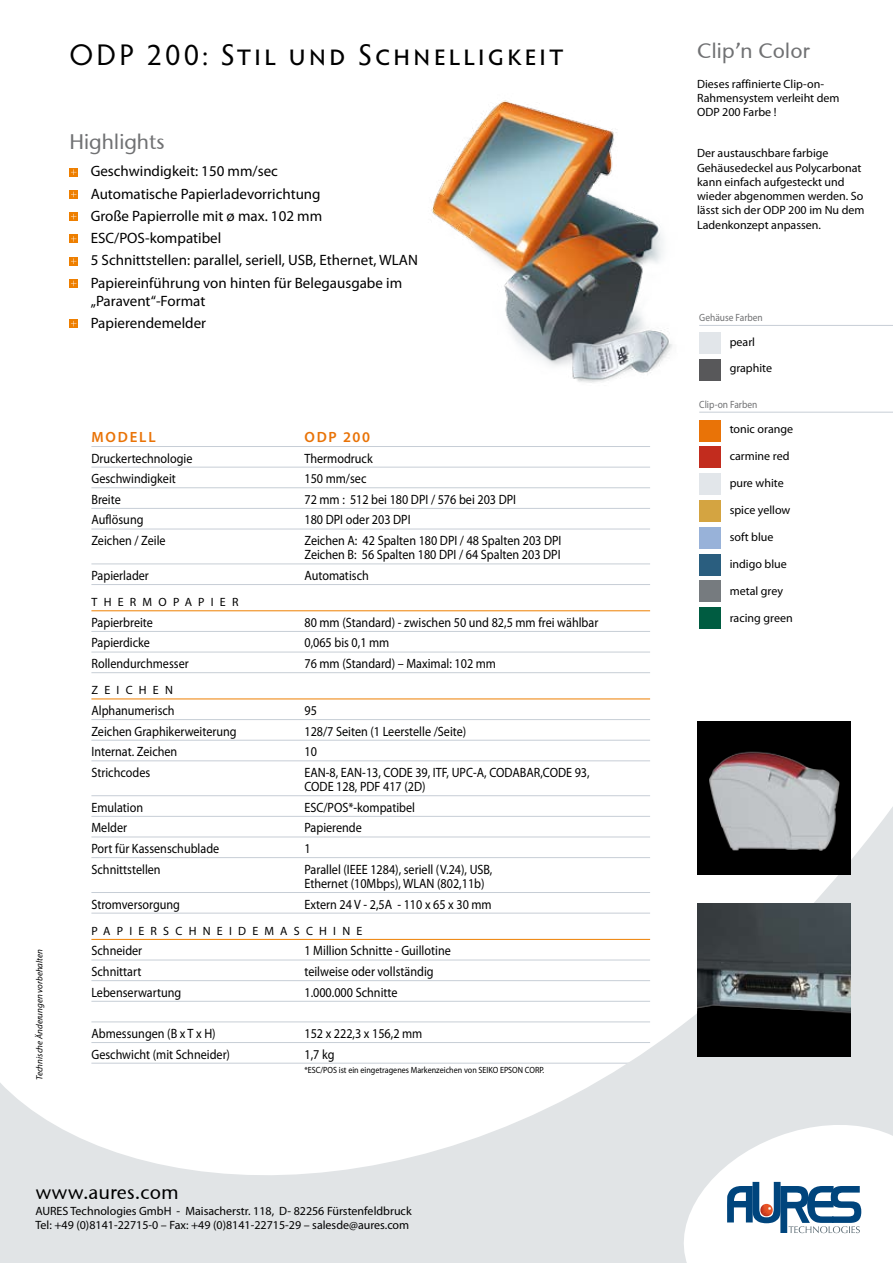
<style>
.page{position:relative;width:893px;height:1263px;background:#fff}
.page>*{position:absolute;margin:0;border:0;box-sizing:border-box;transform-origin:0 0}
.t1{font:30px "Hypatia Sans Pro";letter-spacing:.1em;color:#000}
.t2{font:21px "Stone Sans ITCTT Medium";color:#707173}
.t3{font:19.5px "Stone Sans ITCTT Medium";color:#000}
.t4{font:15px/22.2px "Myriad Pro";color:#000}
.t5{font:600 14.85px "Myriad Pro";letter-spacing:.12em;color:#e97307}
.t6{font:13.5px/14.2px "Myriad Pro";color:#000;scale:.9 1}
.t7{font:12px/14.2px "Myriad Pro";color:#000}
.t8{font:12px "Myriad";color:#000}
.t9{font:10.5px "Myriad Pro";color:#707173;scale:.9 1}
.t10{font:9px "Myriad Pro";color:#000;scale:.9 1}
.t11{font:italic 9px "Myriad Pro";color:#000}
</style>
<div class="page">
<hr style="left:91px;top:446px;width:559px;height:1px;background:#c7ced6">
<hr style="left:91px;top:467px;width:559px;height:1px;background:#c7ced6">
<hr style="left:91px;top:487px;width:559px;height:1px;background:#c7ced6">
<hr style="left:91px;top:508px;width:559px;height:1px;background:#c7ced6">
<hr style="left:91px;top:529px;width:559px;height:1px;background:#c7ced6">
<hr style="left:91px;top:563px;width:559px;height:1px;background:#c7ced6">
<hr style="left:91px;top:584px;width:559px;height:1px;background:#c7ced6">
<hr style="left:91px;top:610px;width:559px;height:1px;background:#ee7f00">
<hr style="left:91px;top:631px;width:559px;height:1px;background:#c7ced6">
<hr style="left:91px;top:652px;width:559px;height:1px;background:#c7ced6">
<hr style="left:91px;top:672px;width:559px;height:1px;background:#c7ced6">
<hr style="left:91px;top:698px;width:559px;height:1px;background:#ee7f00">
<hr style="left:91px;top:719px;width:559px;height:1px;background:#c7ced6">
<hr style="left:91px;top:740px;width:559px;height:1px;background:#c7ced6">
<svg style="left:0;top:754px;width:893px;height:509px"></svg>
<svg style="left:670px;top:1111px;width:223px;height:152px"></svg>
<div style="left:69px;top:168px;width:9px;height:8px;background:#ee7f00"></div>
<svg style="left:71px;top:169px;width:5px;height:6px"></svg>
<svg style="left:69px;top:190px;width:9px;height:9px"></svg>
<svg style="left:69px;top:212px;width:9px;height:9px"></svg>
<div style="left:69px;top:235px;width:9px;height:8px;background:#ee7f00"></div>
<svg style="left:71px;top:236px;width:5px;height:6px"></svg>
<div style="left:69px;top:257px;width:9px;height:8px;background:#ee7f00"></div>
<svg style="left:71px;top:258px;width:5px;height:6px"></svg>
<svg style="left:69px;top:279px;width:9px;height:9px"></svg>
<svg style="left:69px;top:319px;width:9px;height:9px"></svg>
<hr style="left:699px;top:325px;width:194px;height:1px;background:#c7ced6">
<div style="left:699px;top:333px;width:21px;height:21px;background:#e2e6ea"></div>
<div style="left:699px;top:359px;width:21px;height:21px;background:#58585a"></div>
<hr style="left:699px;top:412px;width:194px;height:1px;background:#c7ced6">
<div style="left:699px;top:527px;width:21px;height:21px;background:#98b2d9"></div>
<div style="left:699px;top:554px;width:21px;height:21px;background:#2a5e7f"></div>
<div style="left:699px;top:474px;width:21px;height:21px;background:#e2e6ea"></div>
<div style="left:699px;top:500px;width:21px;height:22px;background:#d4a441"></div>
<div style="left:699px;top:447px;width:21px;height:21px;background:#c22c1e"></div>
<div style="left:699px;top:420px;width:21px;height:21px;background:#e97307"></div>
<div style="left:699px;top:581px;width:21px;height:21px;background:#767b7f"></div>
<div style="left:699px;top:607px;width:21px;height:22px;background:#005c41"></div>
<img style="left:697px;top:721px;width:153px;height:153px">
<img style="left:697px;top:903px;width:153px;height:153px">
<img style="left:431px;top:100px;width:242px;height:283px">
<h1 class="t1" style="left:69px;top:34px;width:496px">ODP 200: Stil und Schnelligkeit</h1>
<h2 class="t2" style="left:69px;top:129px;width:97px">Highlights</h2>
<p class="t11" style="left:34px;top:1080px;width:133px;rotate:-90deg">Technische Änderungen vorbehalten</p>
<p class="t4" style="left:91px;top:160px;width:329px">Geschwindigkeit: 150 mm/sec<br>Automatische Papierladevorrichtung<br>Große Papierrolle mit ø max. 102 mm ESC/POS-kompatibel<br>5 Schnittstellen: parallel, seriell, USB, Ethernet, WLAN Papiereinführung von hinten für Belegausgabe im</p>
<p class="t4" style="left:91px;top:289px;width:117px">„Paravent“-Format<br>Papierendemelder</p>
<p class="t5" style="left:92px;top:427px;width:66px">Modell</p>
<p class="t5" style="left:304px;top:427px;width:67px">OD P 200</p>
<p class="t6" style="left:91px;top:451px;width:114px">Druckertechnologie</p>
<p class="t6" style="left:304px;top:451px;width:77px">Thermodruck</p>
<p class="t6" style="left:91px;top:471px;width:95px">Geschwindigkeit</p>
<p class="t6" style="left:304px;top:471px;width:70px">150 mm/sec</p>
<p class="t6" style="left:91px;top:492px;width:34px">Breite</p>
<p class="t6" style="left:304px;top:492px;width:237px">72 mm : 512 bei 180 DPI / 576 bei 203 DPI</p>
<p class="t6" style="left:91px;top:512px;width:59px">Auflösung</p>
<p class="t6" style="left:304px;top:512px;width:120px">180 DPI oder 203 DPI</p>
<p class="t6" style="left:91px;top:533px;width:84px">Zeichen / Zeile</p>
<p class="t6" style="left:304px;top:533px;width:287px">Zeichen A: 42 Spalten 180 DPI / 48 Spalten 203 DPI<br>Zeichen B: 56 Spalten 180 DPI / 64 Spalten 203 DPI</p>
<p class="t6" style="left:91px;top:568px;width:65px">Papierlader</p>
<p class="t6" style="left:304px;top:568px;width:73px">Automatisch</p>
<p class="t7" style="left:92px;top:595px;width:36px">Ther</p>
<p class="t7" style="left:143px;top:595px;width:29px">m opapier</p>
<p class="t6" style="left:91px;top:615px;width:70px">Papierbreite</p>
<p class="t6" style="left:304px;top:615px;width:328px">80 mm (Standard) - zwischen 50 und 82,5 mm frei wählbar</p>
<p class="t6" style="left:91px;top:635px;width:67px">Papierdicke</p>
<p class="t6" style="left:304px;top:635px;width:96px">0,065 bis 0,1 mm</p>
<p class="t6" style="left:91px;top:656px;width:110px">Rollendurchmesser</p>
<p class="t6" style="left:304px;top:656px;width:214px">76 mm (Standard) – Maximal: 102 mm</p>
<p class="t7" style="left:92px;top:683px;width:23px">Z eic</p>
<p class="t7" style="left:139px;top:683px;width:25px">h en</p>
<p class="t6" style="left:91px;top:703px;width:94px">Alphanumerisch</p>
<p class="t6" style="left:304px;top:703px;width:15px">95</p>
<p class="t6" style="left:91px;top:724px;width:163px">Zeichen Graphikerweiterung</p>
<p class="t6" style="left:304px;top:724px;width:181px">128/7 Seiten (1 Leerstelle /Seite)</p>
<p class="t6" style="left:91px;top:744px;width:97px">Internat. Zeichen</p>
<p class="t6" style="left:304px;top:744px;width:15px">10</p>
<p class="t6" style="left:91px;top:765px;width:67px">Strichcodes</p>
<p class="t6" style="left:304px;top:765px;width:318px">EAN-8, EAN-13, CODE 39, ITF, UPC-A, CODABAR,CODE 93,<br>CODE 128, PDF 417 (2D)</p>
<p class="t6" style="left:91px;top:800px;width:59px">Emulation</p>
<p class="t6" style="left:304px;top:800px;width:125px">ESC/POS*-kompatibel</p>
<p class="t6" style="left:91px;top:820px;width:41px">Melder</p>
<p class="t6" style="left:304px;top:820px;width:65px">Papierende</p>
<p class="t6" style="left:91px;top:841px;width:144px">Port für Kassenschublade</p>
<p class="t6" style="left:304px;top:841px;width:8px">1</p>
<p class="t6" style="left:91px;top:862px;width:78px">Schnittstellen</p>
<p class="t6" style="left:304px;top:862px;width:210px">Parallel (IEEE 1284), seriell (V.24), USB,<br>Ethernet (10Mbps), WLAN (802,11b)</p>
<p class="t6" style="left:91px;top:897px;width:100px">Stromversorgung</p>
<p class="t6" style="left:304px;top:897px;width:210px">Extern 24 V - 2,5A - 110 x 65 x 30 mm</p>
<p class="t7" style="left:92px;top:923px;width:24px">P apiersc</p>
<p class="t7" style="left:189px;top:923px;width:26px">h neide</p>
<p class="t7" style="left:264px;top:923px;width:28px">m asc</p>
<p class="t7" style="left:319px;top:923px;width:25px">h ine</p>
<p class="t6" style="left:91px;top:943px;width:58px">Schneider</p>
<p class="t6" style="left:304px;top:943px;width:164px">1 Million Schnitte - Guillotine</p>
<p class="t6" style="left:91px;top:964px;width:57px">Schnittart</p>
<p class="t6" style="left:304px;top:964px;width:145px">teilweise oder vollständig</p>
<p class="t6" style="left:91px;top:985px;width:101px">Lebenserwartung</p>
<p class="t6" style="left:304px;top:985px;width:105px">1.000.000 Schnitte</p>
<p class="t6" style="left:91px;top:1026px;width:140px">Abmessungen (B x T x H)</p>
<p class="t6" style="left:304px;top:1026px;width:133px">152 x 222,3 x 156,2 mm</p>
<p class="t6" style="left:91px;top:1047px;width:156px">Geschwicht (mit Schneider)</p>
<p class="t6" style="left:304px;top:1047px;width:35px">1,7 kg</p>
<p class="t10" style="left:304px;top:1064px;width:268px">*ESC/POS ist ein eingetragenes Markenzeichen von SEIKO EPSON CORP.</p>
<h3 class="t3" style="left:35px;top:1180px;width:145px">www.aures.com</h3>
<p class="t7" style="left:35px;top:1203px;width:378px">AURES Technologies GmbH - Maisacherstr. 118, D- 82256 Fürstenfeldbruck<br>Tel: +49 (0)8141-22715-0 – Fax: +49 (0)8141-22715-29 – salesde@aures.com</p>
<h2 class="t2" style="left:697px;top:38px;width:115px">Clip’n Color</h2>
<p class="t7" style="left:697px;top:76px;width:144px">Dieses raffinierte Clip-on-<br>Rahmensystem verleiht dem<br>ODP 200 Farbe !</p>
<p class="t7" style="left:697px;top:146px;width:169px">Der austauschbare farbige<br>Gehäusedeckel aus Polycarbonat kann einfach aufgesteckt und wieder abgenommen werden. So lässt sich der ODP 200 im Nu dem<br>Ladenkonzept anpassen.</p>
<p class="t9" style="left:699px;top:311px;width:72px">Gehäuse Farben</p>
<p class="t7" style="left:730px;top:335px;width:27px">pearl</p>
<p class="t7" style="left:730px;top:361px;width:44px">graphite</p>
<p class="t9" style="left:699px;top:397px;width:66px">Clip-on Farben</p>
<p class="t7" style="left:730px;top:422px;width:65px">tonic orange</p>
<p class="t7" style="left:730px;top:449px;width:61px">carmine red</p>
<p class="t7" style="left:730px;top:476px;width:56px">pure white</p>
<p class="t8" style="left:730px;top:504px;width:62px">spice yellow</p>
<p class="t8" style="left:730px;top:531px;width:45px">soft blue</p>
<p class="t8" style="left:730px;top:558px;width:59px">indigo blue</p>
<p class="t8" style="left:730px;top:585px;width:55px">metal grey</p>
<p class="t8" style="left:730px;top:612px;width:64px">racing green</p>
</div>
